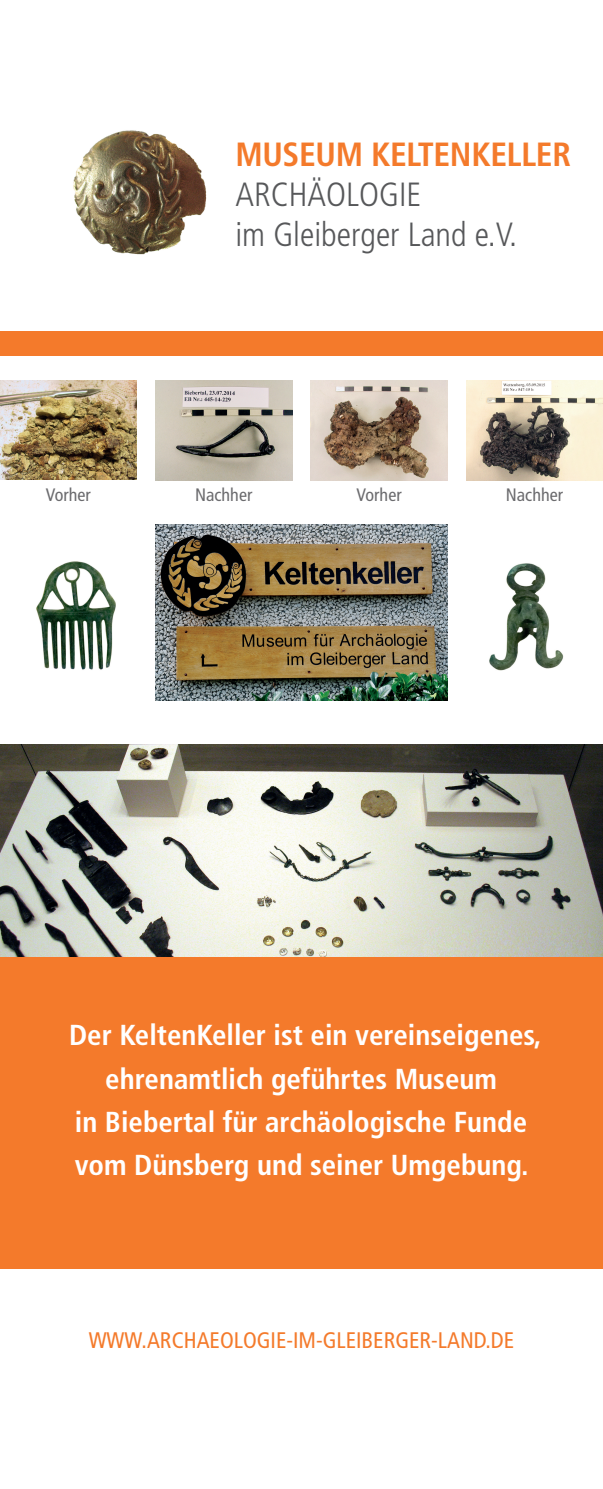
<style>
.page{position:relative;width:603px;height:1489px;background:#fff}
.page>*{position:absolute;margin:0;border:0;box-sizing:border-box;transform-origin:0 0}
.t1{font:300 condensed 33.52px/40.2px "Frutiger";color:#57585a}
.t2{font:700 condensed 33.52px "Frutiger";letter-spacing:-.01em;color:#f47a2b}
.t3{font:700 condensed 28.88px/43.2px "Frutiger";color:#fff;text-align:center}
.t4{font:condensed 22.5px "Frutiger";color:#f47a2b}
.t5{font:condensed 18px "Frutiger";color:#6b6b6e}
</style>
<div class="page">
<div style="left:0;top:956px;width:602px;height:313px;background:#f47a2b"></div>
<img style="left:36px;top:561px;width:126px;height:140px">
<img style="left:73px;top:130px;width:134px;height:125px">
<div style="left:0;top:331px;width:602px;height:24px;background:#f47a2b"></div>
<img style="left:310px;top:380px;width:137px;height:100px">
<img style="left:0;top:380px;width:137px;height:100px">
<img style="left:466px;top:380px;width:136px;height:100px">
<img style="left:155px;top:380px;width:137px;height:100px">
<img style="left:489px;top:563px;width:75px;height:108px">
<img style="left:0;top:744px;width:602px;height:212px">
<img style="left:155px;top:524px;width:292px;height:176px">
<p class="t2" style="left:235px;top:134px;width:337px">MUSEUM KELTENKELLER</p>
<p class="t1" style="left:235px;top:175px;width:283px">ARCHÄOLOGIE<br>im Gleiberger Land e.V.</p>
<p class="t5" style="left:46px;top:484px;width:47px">Vorher</p>
<p class="t5" style="left:195px;top:484px;width:59px">Nachher</p>
<p class="t5" style="left:356px;top:484px;width:47px">Vorher</p>
<p class="t5" style="left:505px;top:484px;width:59px">Nachher</p>
<p class="t3" style="left:69px;top:1013px;width:474px">Der KeltenKeller ist ein vereinseigenes, ehrenamtlich geführtes Museum<br>in Biebertal für archäologische Funde vom Dünsberg und seiner Umgebung.</p>
<p class="t4" style="left:89px;top:1326px;width:427px">WWW.ARCHAEOLOGIE-IM-GLEIBERGER-LAND.DE</p>
</div>
